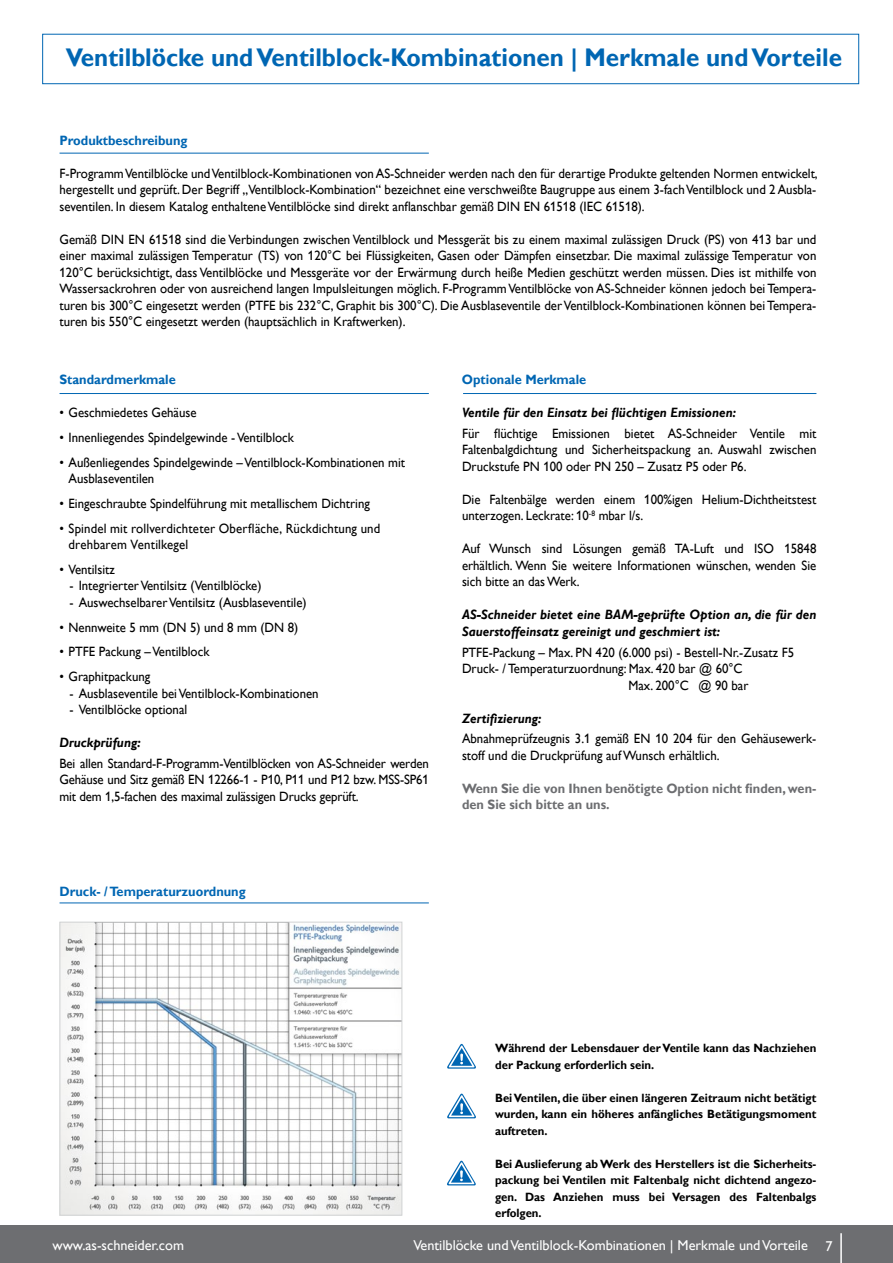
<style>
.page{position:relative;width:893px;height:1263px;background:#fff}
.page>*{position:absolute;margin:0;border:0;box-sizing:border-box;transform-origin:0 0}
.t1{font:700 25.5px "Gill Alt One";color:#0066b3;scale:.95 1}
.t2{font:14.25px "Gill Alt One";color:#fff}
.t3{font:13.5px/16.5px "Gill Alt One";color:#000;text-align:justify;scale:.95 1}
.t4{font:italic 700 13.5px/16.5px "Gill Alt One";color:#000;scale:.95 1}
.t5{font:700 13.5px "Gill Alt One";color:#0066b3;scale:.95 1}
.t6{font:700 13.5px/16.5px "Gill Alt One";color:#6d6e71;scale:.95 1}
.t7{font:700 12px/16.5px "Gill Alt One";color:#000;text-align:justify;scale:.95 1}
</style>
<div class="page">
<div style="left:42px;top:34px;width:817px;height:50px;border:1px solid #0066b3"></div>
<img style="left:62px;top:924px;width:338px;height:289px">
<div style="left:60px;top:922px;width:342px;height:293px;border:1px solid #d1d3d4"></div>
<hr style="left:60px;top:153px;width:369px;height:1px;background:#0066b3">
<hr style="left:60px;top:393px;width:369px;height:1px;background:#0066b3">
<hr style="left:463px;top:393px;width:353px;height:1px;background:#0066b3">
<hr style="left:60px;top:902px;width:369px;height:1px;background:#0066b3">
<svg style="left:447px;top:1043px;width:29px;height:26px"></svg>
<svg style="left:447px;top:1093px;width:29px;height:25px"></svg>
<svg style="left:447px;top:1160px;width:29px;height:25px"></svg>
<div style="left:0;top:1225px;width:893px;height:38px;background:#6d6e71"></div>
<hr style="left:840px;top:1233px;width:2px;height:30px;background:#fff">
<h1 class="t1" style="left:66px;top:43px;width:818px">Ventilblöcke und Ventilblock-Kombinationen | Merkmale und Vorteile</h1>
<p class="t5" style="left:59px;top:132px;width:136px">Produktbeschreibung</p>
<p class="t3" style="left:60px;top:165px;width:800px">F-Programm Ventilblöcke und Ventilblock-Kombinationen von AS-Schneider werden nach den für derartige Produkte geltenden Normen entwickelt, hergestellt und geprüft. Der Begriff „Ventilblock-Kombination“ bezeichnet eine verschweißte Baugruppe aus einem 3-fach Ventilblock und 2 Ausbla&shy;seventilen. In diesem Katalog enthaltene Ventilblöcke sind direkt anflanschbar gemäß DIN EN 61518 (IEC 61518).</p>
<p class="t3" style="left:60px;top:231px;width:798px">Gemäß DIN EN 61518 sind die Verbindungen zwischen Ventilblock und Messgerät bis zu einem maximal zulässigen Druck (PS) von 413 bar und einer maximal zulässigen Temperatur (TS) von 120°C bei Flüssigkeiten, Gasen oder Dämpfen einsetzbar. Die maximal zulässige Temperatur von 120°C berücksichtigt, dass Ventilblöcke und Messgeräte vor der Erwärmung durch heiße Medien geschützt werden müssen. Dies ist mithilfe von Wassersackrohren oder von ausreichend langen Impulsleitungen möglich. F-Programm Ventilblöcke von AS-Schneider können jedoch bei Tempera&shy;turen bis 300°C eingesetzt werden (PTFE bis 232°C, Graphit bis 300°C). Die Ausblaseventile der Ventilblock-Kombinationen können bei Tempera&shy;turen bis 550°C eingesetzt werden (hauptsächlich in Kraftwerken).</p>
<p class="t5" style="left:59px;top:372px;width:124px">Standardmerkmale</p>
<p class="t5" style="left:462px;top:372px;width:132px">Optionale Merkmale</p>
<p class="t3" style="left:60px;top:404px;width:146px">• Geschmiedetes Gehäuse</p>
<p class="t3" style="left:60px;top:429px;width:248px">• Innenliegendes Spindelgewinde - Ventilblock</p>
<p class="t3" style="left:69px;top:454px;width:356px;text-indent:-9px">• Außenliegendes Spindelgewinde – Ventilblock-Kombinationen mit<br>Ausblaseventilen</p>
<p class="t3" style="left:60px;top:495px;width:328px">• Eingeschraubte Spindelführung mit metallischem Dichtring</p>
<p class="t3" style="left:69px;top:520px;width:330px;text-indent:-9px">• Spindel mit rollverdichteter Oberfläche, Rückdichtung und drehbarem Ventilkegel</p>
<p class="t3" style="left:60px;top:561px;width:60px">• Ventilsitz</p>
<p class="t3" style="left:70px;top:577px;width:203px">- Integrierter Ventilsitz (Ventilblöcke)</p>
<p class="t3" style="left:70px;top:594px;width:251px">- Auswechselbarer Ventilsitz (Ausblaseventile)</p>
<p class="t3" style="left:60px;top:619px;width:253px">• Nennweite 5 mm (DN 5) und 8 mm (DN 8)</p>
<p class="t3" style="left:60px;top:643px;width:159px">• PTFE Packung – Ventilblock</p>
<p class="t3" style="left:60px;top:668px;width:97px">• Graphitpackung</p>
<p class="t3" style="left:70px;top:685px;width:264px">- Ausblaseventile bei Ventilblock-Kombinationen</p>
<p class="t3" style="left:70px;top:701px;width:125px">- Ventilblöcke optional</p>
<p class="t4" style="left:60px;top:734px;width:87px">Druckprüfung:</p>
<p class="t3" style="left:60px;top:755px;width:390px">Bei allen Standard-F-Programm-Ventilblöcken von AS-Schneider werden Gehäuse und Sitz gemäß EN 12266-1 - P10, P11 und P12 bzw. MSS-SP61 mit dem 1,5-fachen des maximal zulässigen Drucks geprüft.</p>
<p class="t5" style="left:59px;top:883px;width:197px">Druck- / Temperaturzuordnung</p>
<p class="t4" style="left:462px;top:404px;width:290px">Ventile für den Einsatz bei flüchtigen Emissionen:</p>
<p class="t3" style="left:462px;top:425px;width:375px">Für flüchtige Emissionen bietet AS-Schneider Ventile mit Faltenbalgdichtung und Sicherheitspackung an. Auswahl zwischen Druckstufe PN 100 oder PN 250 – Zusatz P5 oder P6.</p>
<p class="t3" style="left:462px;top:491px;width:375px">Die Faltenbälge werden einem 100%igen Helium-Dichtheitstest unterzogen. Leckrate: 10<sup>-8</sup> mbar l/s.</p>
<p class="t3" style="left:462px;top:540px;width:375px">Auf Wunsch sind Lösungen gemäß TA-Luft und ISO 15848 erhältlich. Wenn Sie weitere Informationen wünschen, wenden Sie sich bitte an das Werk.</p>
<p class="t4" style="left:462px;top:606px;width:375px">AS-Schneider bietet eine BAM-geprüfte Option an, die für den<br>Sauerstoffeinsatz gereinigt und geschmiert ist:</p>
<p class="t3" style="left:462px;top:644px;width:351px">PTFE-Packung – Max. PN 420 (6.000 psi) - Bestell-Nr.-Zusatz F5</p>
<p class="t3" style="left:462px;top:660px;width:297px">Druck- / Temperaturzuordnung: Max. 420 bar @ 60°C</p>
<p class="t3" style="left:628px;top:677px;width:128px">Max. 200°C @ 90 bar</p>
<p class="t4" style="left:462px;top:710px;width:85px">Zertifizierung:</p>
<p class="t3" style="left:462px;top:730px;width:375px">Abnahmeprüfzeugnis 3.1 gemäß EN 10 204 für den Gehäusewerk&shy;stoff und die Druckprüfung auf Wunsch erhältlich.</p>
<p class="t6" style="left:462px;top:780px;width:375px">Wenn Sie die von Ihnen benötigte Option nicht finden, wen&shy;den Sie sich bitte an uns.</p>
<p class="t7" style="left:495px;top:1040px;width:340px">Während der Lebensdauer der Ventile kann das Nachziehen der Packung erforderlich sein.</p>
<p class="t7" style="left:495px;top:1089px;width:340px">Bei Ventilen, die über einen längeren Zeitraum nicht betätigt wurden, kann ein höheres anfängliches Betätigungsmoment auftreten.</p>
<p class="t7" style="left:495px;top:1155px;width:340px">Bei Auslieferung ab Werk des Herstellers ist die Sicherheits&shy;packung bei Ventilen mit Faltenbalg nicht dichtend angezo&shy;gen. Das Anziehen muss bei Versagen des Faltenbalgs erfolgen.</p>
<p class="t2" style="left:52px;top:1237px;width:133px">www.as-schneider.com</p>
<p class="t2" style="left:413px;top:1237px;width:421px">Ventilblöcke und Ventilblock-Kombinationen | Merkmale und Vorteile 7</p>
</div>
